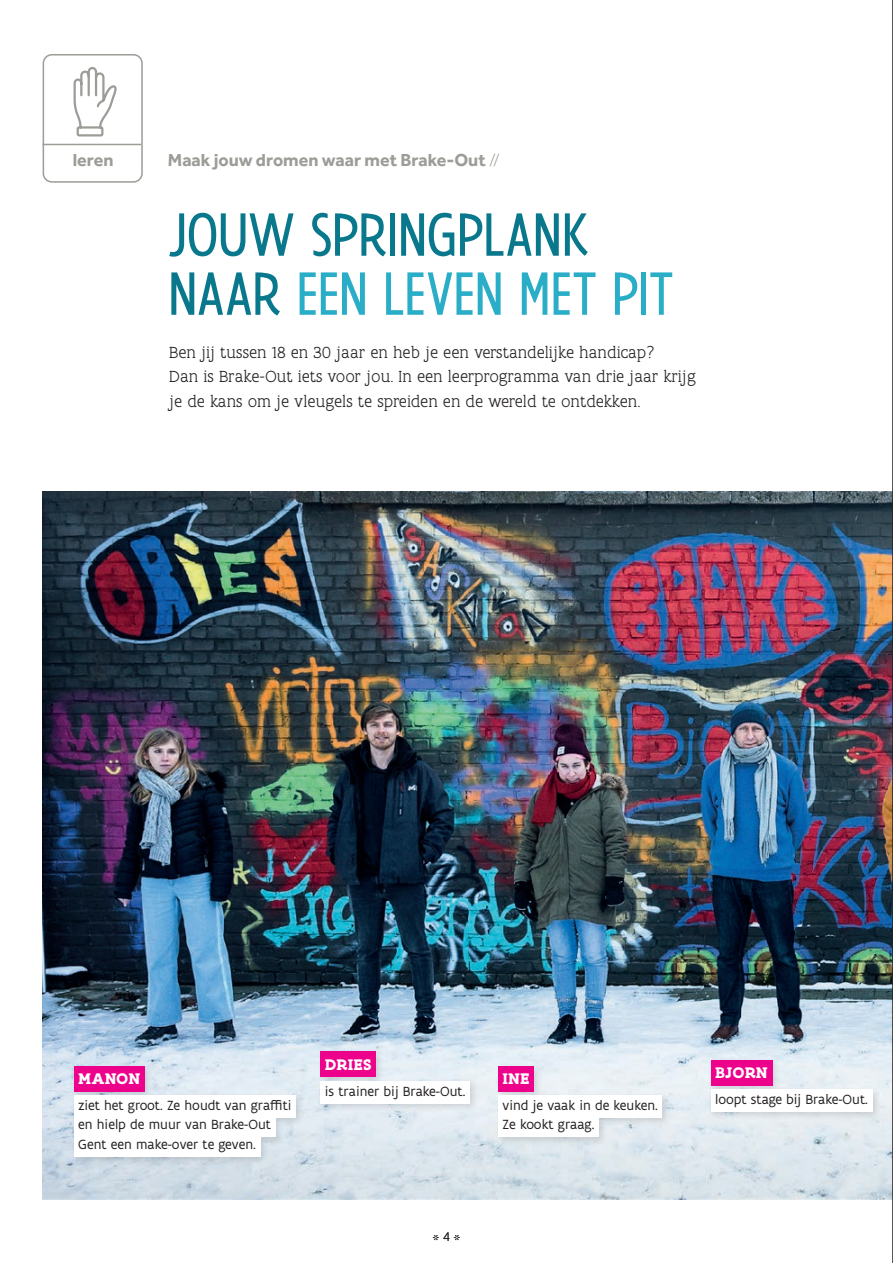
<style>
.page{position:relative;width:893px;height:1263px;background:#fff}
.page>*{position:absolute;margin:0;border:0;box-sizing:border-box;transform-origin:0 0}
.t1{font:condensed 65.85px/59.1px "Flanders Art Sans Pro";letter-spacing:-.01em;color:#09788c}
.t2{font:700 18px "Effra";color:#9b9d97}
.t3{font:300 17.25px/24.8px "Flanders Art Serif Pro";color:#231f20}
.t4{font:700 16.5px "Flanders Art Serif Pro";letter-spacing:.005em;color:#fff}
.t5{font:14.25px/19.5px "Flanders Art Sans";color:#231f20}
.t6{font:300 13.5px "Flanders Art Sans";color:#231f20}
.s1{font-weight:300}
.s2{color:#2aadc7}
</style>
<div class="page">
<img style="left:43px;top:491px;width:849px;height:708px">
<div style="left:71px;top:1063px;width:234px;height:103px;background:#231f20;opacity:.15"></div>
<div style="left:74px;top:1066px;width:71px;height:25px;background:#ed028c"></div>
<div style="left:74px;top:1095px;width:222px;height:23px;background:#fff"></div>
<div style="left:74px;top:1114px;width:201px;height:23px;background:#fff"></div>
<div style="left:74px;top:1134px;width:186px;height:23px;background:#fff"></div>
<div style="left:317px;top:1048px;width:162px;height:64px;background:#231f20;opacity:.15"></div>
<div style="left:321px;top:1052px;width:55px;height:25px;background:#ed028c"></div>
<div style="left:321px;top:1081px;width:149px;height:22px;background:#fff"></div>
<div style="left:708px;top:1057px;width:173px;height:64px;background:#231f20;opacity:.15"></div>
<div style="left:711px;top:1060px;width:61px;height:25px;background:#ed028c"></div>
<div style="left:711px;top:1089px;width:161px;height:23px;background:#fff"></div>
<div style="left:495px;top:1063px;width:176px;height:83px;background:#231f20;opacity:.15"></div>
<div style="left:498px;top:1066px;width:36px;height:25px;background:#ed028c"></div>
<div style="left:498px;top:1095px;width:164px;height:23px;background:#fff"></div>
<div style="left:498px;top:1114px;width:101px;height:23px;background:#fff"></div>
<hr style="left:892px;top:0;width:1px;height:1263px;background:#231f20">
<div style="left:43px;top:54px;width:100px;height:129px;border:2px solid #9b9d97;border-radius:9px"></div>
<hr style="left:43px;top:144px;width:98px;height:1px;background:#9b9d97">
<svg style="left:73px;top:67px;width:44px;height:70px"></svg>
<p class="t2" style="left:73px;top:149px;width:42px">leren</p>
<p class="t2" style="left:168px;top:149px;width:333px">Maak jouw dromen waar met Brake-Out <span class="s1">//</span></p>
<h1 class="t1" style="left:168px;top:207px;width:507px">JOUW SPRINGPLANK<br>NAAR <span class="s2">EEN LEVEN MET PIT</span></h1>
<p class="t3" style="left:169px;top:340px;width:528px">Ben jij tussen 18 en 30 jaar en heb je een verstandelijke handicap?<br>Dan is Brake-Out iets voor jou. In een leerprogramma van drie jaar krijg je de kans om je vleugels te spreiden en de wereld te ontdekken.</p>
<p class="t4" style="left:78px;top:1068px;width:64px">MANON</p>
<p class="t5" style="left:78px;top:1096px;width:215px">ziet het groot. Ze houdt van graffiti en hielp de muur van Brake-Out<br>Gent een make-over te geven.</p>
<p class="t4" style="left:325px;top:1054px;width:48px">DRIES</p>
<p class="t5" style="left:325px;top:1081px;width:142px">is trainer bij Brake-Out.</p>
<p class="t6" style="left:432px;top:1232px;width:30px">*4*</p>
<p class="t4" style="left:503px;top:1068px;width:28px">INE</p>
<p class="t5" style="left:503px;top:1096px;width:157px">vind je vaak in de keuken.<br>Ze kookt graag.</p>
<p class="t4" style="left:715px;top:1063px;width:54px">BJORN</p>
<p class="t5" style="left:715px;top:1090px;width:154px">loopt stage bij Brake-Out.</p>
</div>
